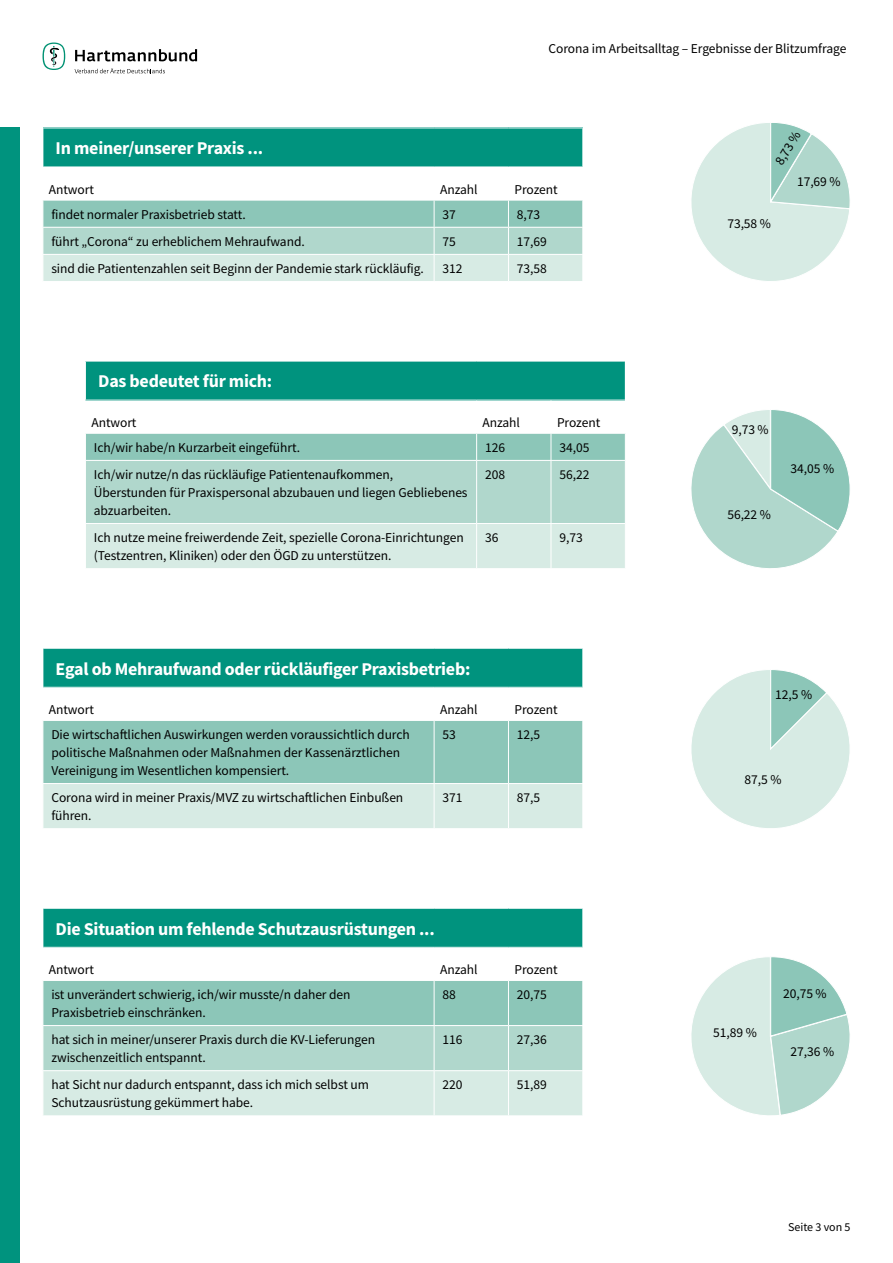
<style>
.page{position:relative;width:893px;height:1263px;background:#fff}
.page>*{position:absolute;margin:0;border:0;box-sizing:border-box;transform-origin:0 0}
.t1{font:700 18px "Source Sans Pro";letter-spacing:-.015em;color:#fff}
.t2{font:13.5px/18px "Source Sans Pro";letter-spacing:-.005em;color:#000}
.t3{font:12px "Source Sans Pro";letter-spacing:-.005em;color:#000}
</style>
<div class="page">
<svg style="left:75px;top:49px;width:122px;height:12px"></svg>
<svg style="left:75px;top:68px;width:90px;height:5px"></svg>
<svg style="left:43px;top:43px;width:22px;height:27px"></svg>
<svg style="left:691px;top:957px;width:159px;height:159px"></svg>
<svg style="left:691px;top:670px;width:159px;height:158px"></svg>
<svg style="left:691px;top:410px;width:159px;height:158px"></svg>
<svg style="left:691px;top:123px;width:159px;height:158px"></svg>
<div style="left:43px;top:128px;width:540px;height:39px;background:#00937e"></div>
<hr style="left:43px;top:128px;width:391px;height:1px;background:#fff">
<hr style="left:43px;top:128px;width:1px;height:39px;background:#fff">
<hr style="left:434px;top:128px;width:74px;height:1px;background:#fff">
<hr style="left:508px;top:128px;width:75px;height:1px;background:#fff">
<hr style="left:582px;top:128px;width:1px;height:39px;background:#fff">
<svg style="left:43px;top:200px;width:540px;height:81px;background:#b4d9cf"></svg>
<div style="left:43px;top:908px;width:540px;height:39px;background:#00937e"></div>
<svg style="left:44px;top:981px;width:538px;height:134px;background:#b1d8cd"></svg>
<hr style="left:43px;top:908px;width:391px;height:1px;background:#fff">
<hr style="left:43px;top:909px;width:1px;height:38px;background:#fff">
<hr style="left:434px;top:908px;width:74px;height:1px;background:#fff">
<hr style="left:508px;top:908px;width:75px;height:1px;background:#fff">
<hr style="left:582px;top:909px;width:1px;height:38px;background:#fff">
<hr style="left:434px;top:981px;width:1px;height:44px;background:#fff">
<hr style="left:508px;top:981px;width:1px;height:44px;background:#fff">
<hr style="left:43px;top:1025px;width:391px;height:1px;background:#fff">
<hr style="left:434px;top:1025px;width:74px;height:1px;background:#fff">
<hr style="left:434px;top:1026px;width:1px;height:44px;background:#fff">
<hr style="left:508px;top:1025px;width:75px;height:1px;background:#fff">
<hr style="left:508px;top:1026px;width:1px;height:44px;background:#fff">
<hr style="left:43px;top:1070px;width:391px;height:1px;background:#fff">
<hr style="left:434px;top:1070px;width:74px;height:1px;background:#fff">
<hr style="left:434px;top:1071px;width:1px;height:44px;background:#fff">
<hr style="left:508px;top:1070px;width:75px;height:1px;background:#fff">
<hr style="left:508px;top:1071px;width:1px;height:44px;background:#fff">
<div style="left:43px;top:648px;width:540px;height:39px;background:#00937e"></div>
<svg style="left:44px;top:721px;width:538px;height:107px;background:#abd5ca"></svg>
<hr style="left:43px;top:648px;width:391px;height:1px;background:#fff">
<hr style="left:43px;top:649px;width:1px;height:38px;background:#fff">
<hr style="left:434px;top:648px;width:74px;height:1px;background:#fff">
<hr style="left:508px;top:648px;width:75px;height:1px;background:#fff">
<hr style="left:582px;top:649px;width:1px;height:38px;background:#fff">
<hr style="left:434px;top:721px;width:1px;height:62px;background:#fff">
<hr style="left:508px;top:721px;width:1px;height:62px;background:#fff">
<hr style="left:43px;top:783px;width:391px;height:1px;background:#fff">
<hr style="left:434px;top:783px;width:74px;height:1px;background:#fff">
<hr style="left:434px;top:784px;width:1px;height:44px;background:#fff">
<hr style="left:508px;top:783px;width:75px;height:1px;background:#fff">
<hr style="left:508px;top:784px;width:1px;height:44px;background:#fff">
<div style="left:85px;top:361px;width:540px;height:39px;background:#00937e"></div>
<hr style="left:85px;top:361px;width:392px;height:1px;background:#fff">
<hr style="left:85px;top:361px;width:1px;height:39px;background:#fff">
<hr style="left:477px;top:361px;width:74px;height:1px;background:#fff">
<hr style="left:551px;top:361px;width:75px;height:1px;background:#fff">
<svg style="left:86px;top:433px;width:540px;height:135px;background:#b6dad0"></svg>
<hr style="left:85px;top:460px;width:392px;height:1px;background:#fff">
<hr style="left:477px;top:460px;width:74px;height:1px;background:#fff">
<hr style="left:476px;top:461px;width:1px;height:62px;background:#fff">
<hr style="left:551px;top:460px;width:75px;height:1px;background:#fff">
<hr style="left:551px;top:461px;width:1px;height:62px;background:#fff">
<hr style="left:625px;top:461px;width:1px;height:62px;background:#fff">
<hr style="left:85px;top:523px;width:392px;height:1px;background:#fff">
<hr style="left:477px;top:523px;width:74px;height:1px;background:#fff">
<hr style="left:476px;top:524px;width:1px;height:44px;background:#fff">
<hr style="left:551px;top:523px;width:75px;height:1px;background:#fff">
<hr style="left:551px;top:524px;width:1px;height:44px;background:#fff">
<hr style="left:625px;top:524px;width:1px;height:44px;background:#fff">
<div style="left:0;top:128px;width:19px;height:1135px;background:#00937e"></div>
<p class="t2" style="left:549px;top:39px;width:299px">Corona im Arbeitsalltag – Ergebnisse der Blitzumfrage</p>
<h1 class="t1" style="left:56px;top:136px;width:209px">In meiner/unserer Praxis ...</h1>
<p class="t2" style="left:49px;top:181px;width:47px">Antwort</p>
<p class="t2" style="left:440px;top:181px;width:39px">Anzahl</p>
<p class="t2" style="left:514px;top:181px;width:45px">Prozent</p>
<p class="t2" style="left:51px;top:205px;width:196px">findet normaler Praxisbetrieb statt.</p>
<p class="t2" style="left:443px;top:205px;width:15px">37</p>
<p class="t2" style="left:517px;top:205px;width:25px">8,73</p>
<p class="t2" style="left:51px;top:232px;width:255px">führt „Corona“ zu erheblichem Mehraufwand.</p>
<p class="t2" style="left:443px;top:232px;width:15px">75</p>
<p class="t2" style="left:517px;top:232px;width:31px">17,69</p>
<p class="t2" style="left:51px;top:259px;width:374px">sind die Patientenzahlen seit Beginn der Pandemie stark rückläufig.</p>
<p class="t2" style="left:443px;top:259px;width:21px">312</p>
<p class="t2" style="left:517px;top:259px;width:31px">73,58</p>
<h1 class="t1" style="left:98px;top:369px;width:176px">Das bedeutet für mich:</h1>
<p class="t2" style="left:91px;top:414px;width:47px">Antwort</p>
<p class="t2" style="left:483px;top:414px;width:39px">Anzahl</p>
<p class="t2" style="left:557px;top:414px;width:45px">Prozent</p>
<p class="t2" style="left:94px;top:438px;width:208px">Ich/wir habe/n Kurzarbeit eingeführt.</p>
<p class="t2" style="left:485px;top:438px;width:21px">126</p>
<p class="t2" style="left:559px;top:438px;width:31px">34,05</p>
<p class="t2" style="left:94px;top:465px;width:375px">Ich/wir nutze/n das rückläufige Patientenaufkommen,<br>Überstunden für Praxispersonal abzubauen und liegen Gebliebenes abzuarbeiten.</p>
<p class="t2" style="left:485px;top:465px;width:21px">208</p>
<p class="t2" style="left:559px;top:465px;width:31px">56,22</p>
<p class="t2" style="left:94px;top:529px;width:371px">Ich nutze meine freiwerdende Zeit, spezielle Corona-Einrichtungen (Testzentren, Kliniken) oder den ÖGD zu unterstützen.</p>
<p class="t2" style="left:485px;top:529px;width:15px">36</p>
<p class="t2" style="left:559px;top:529px;width:25px">9,73</p>
<h1 class="t1" style="left:56px;top:656px;width:416px">Egal ob Mehraufwand oder rückläufiger Praxisbetrieb:</h1>
<p class="t2" style="left:49px;top:701px;width:47px">Antwort</p>
<p class="t2" style="left:440px;top:701px;width:39px">Anzahl</p>
<p class="t2" style="left:514px;top:701px;width:45px">Prozent</p>
<p class="t2" style="left:51px;top:725px;width:360px">Die wirtschaftlichen Auswirkungen werden voraussichtlich durch politische Maßnahmen oder Maßnahmen der Kassenärztlichen<br>Vereinigung im Wesentlichen kompensiert.</p>
<p class="t2" style="left:443px;top:725px;width:15px">53</p>
<p class="t2" style="left:517px;top:725px;width:25px">12,5</p>
<p class="t2" style="left:51px;top:789px;width:353px">Corona wird in meiner Praxis/MVZ zu wirtschaftlichen Einbußen führen.</p>
<p class="t2" style="left:443px;top:789px;width:21px">371</p>
<p class="t2" style="left:517px;top:789px;width:25px">87,5</p>
<h1 class="t1" style="left:56px;top:916px;width:381px">Die Situation um fehlende Schutzausrüstungen ...</h1>
<p class="t2" style="left:49px;top:961px;width:47px">Antwort</p>
<p class="t2" style="left:440px;top:961px;width:39px">Anzahl</p>
<p class="t2" style="left:514px;top:961px;width:45px">Prozent</p>
<p class="t2" style="left:51px;top:985px;width:301px">ist unverändert schwierig, ich/wir musste/n daher den<br>Praxisbetrieb einschränken.</p>
<p class="t2" style="left:443px;top:985px;width:15px">88</p>
<p class="t2" style="left:517px;top:985px;width:31px">20,75</p>
<p class="t2" style="left:51px;top:1031px;width:325px">hat sich in meiner/unserer Praxis durch die KV-Lieferungen zwischenzeitlich entspannt.</p>
<p class="t2" style="left:443px;top:1031px;width:21px">116</p>
<p class="t2" style="left:517px;top:1031px;width:31px">27,36</p>
<p class="t2" style="left:51px;top:1076px;width:319px">hat Sicht nur dadurch entspannt, dass ich mich selbst um<br>Schutzausrüstung gekümmert habe.</p>
<p class="t2" style="left:443px;top:1076px;width:21px">220</p>
<p class="t2" style="left:517px;top:1076px;width:31px">51,89</p>
<p class="t2" style="left:770px;top:159px;width:38px;rotate:-59deg">8,73 %</p>
<p class="t2" style="left:727px;top:214px;width:45px">73,58 %</p>
<p class="t2" style="left:797px;top:172px;width:45px">17,69 %</p>
<p class="t2" style="left:732px;top:420px;width:38px">9,73 %</p>
<p class="t2" style="left:727px;top:505px;width:45px">56,22 %</p>
<p class="t2" style="left:791px;top:460px;width:45px">34,05 %</p>
<p class="t2" style="left:775px;top:685px;width:38px">12,5 %</p>
<p class="t2" style="left:744px;top:770px;width:38px">87,5 %</p>
<p class="t2" style="left:713px;top:1023px;width:45px">51,89 %</p>
<p class="t2" style="left:783px;top:984px;width:45px">20,75 %</p>
<p class="t2" style="left:791px;top:1042px;width:45px">27,36 %</p>
<p class="t3" style="left:788px;top:1219px;width:64px">Seite 3 von 5</p>
</div>
